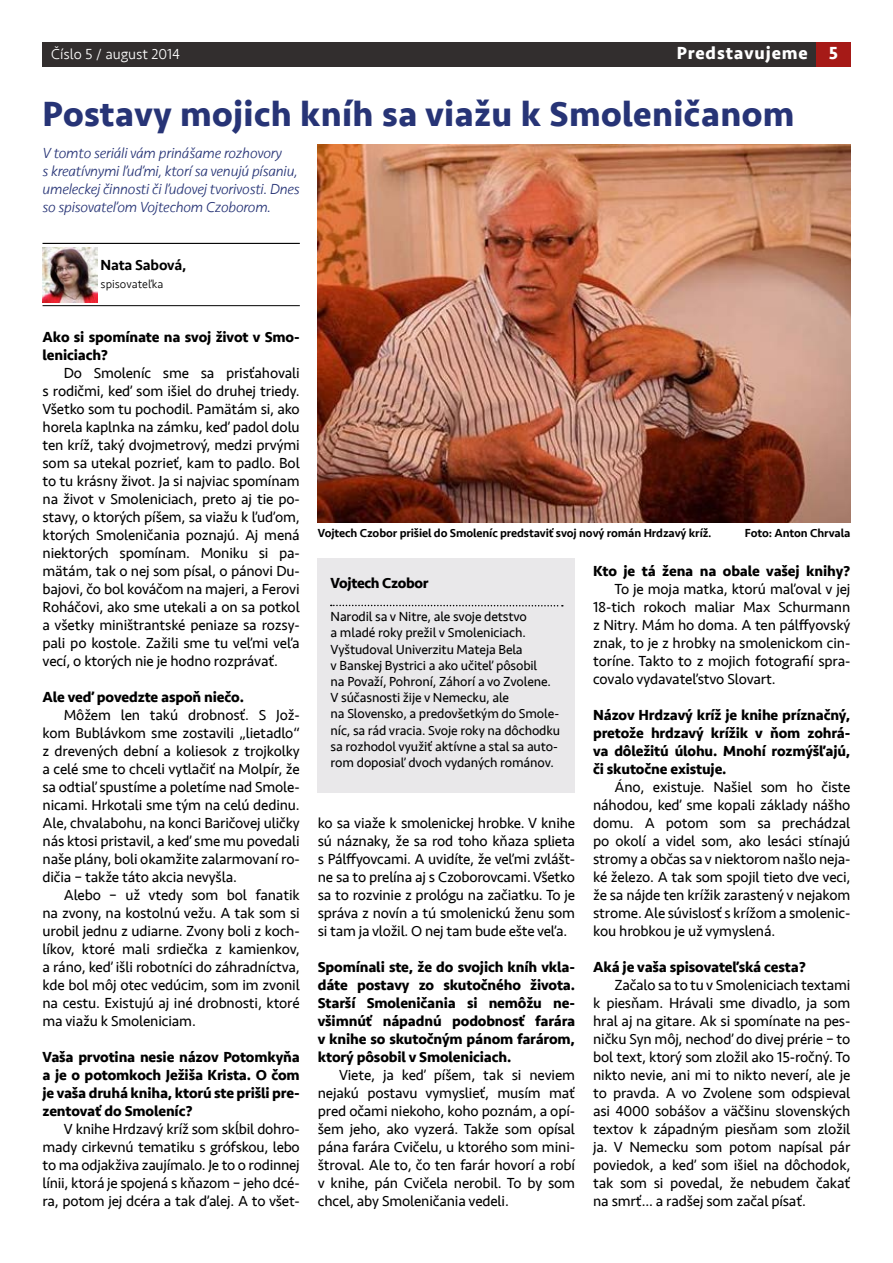
<style>
.page{position:relative;width:893px;height:1263px;background:#fff}
.page>*{position:absolute;margin:0;border:0;box-sizing:border-box;transform-origin:0 0}
.t1{font:700 36px "Seravek";letter-spacing:.01em;color:#273476}
.t2{font:700 18px "Seravek";letter-spacing:.05em;color:#fff}
.t3{font:15px/18px "Seravek";letter-spacing:-.01em;color:#000;text-align:justify}
.t4{font:700 15px/18px "Seravek";letter-spacing:-.01em;color:#000;text-align:justify}
.t5{font:italic 300 15px/18px "Seravek";letter-spacing:-.015em;color:#273476}
.t6{font:300 15px "Seravek";color:#fff}
.t7{font:500 15px "Seravek";letter-spacing:-.015em;color:#000}
.t8{font:13.5px/16.2px "Seravek";letter-spacing:-.01em;color:#000}
.t9{font:500 12px "Seravek";letter-spacing:-.01em;color:#000}
.t10{font:300 12px "Seravek";color:#000}
</style>
<div class="page">
<div style="left:43px;top:43px;width:807px;height:24px;background:#322e2e"></div>
<div style="left:816px;top:43px;width:34px;height:24px;background:#a61a17"></div>
<hr style="left:43px;top:243px;width:257px;height:1px;background:#000">
<hr style="left:43px;top:305px;width:257px;height:1px;background:#000">
<img style="left:43px;top:247px;width:55px;height:55px">
<div style="left:318px;top:558px;width:257px;height:234px;background:#e9e8ea"></div>
<svg style="left:331px;top:605px;width:232px;height:1px"></svg>
<img style="left:318px;top:144px;width:532px;height:378px">
<p class="t6" style="left:51px;top:45px;width:131px">Číslo 5 / august 2014</p>
<p class="t2" style="left:677px;top:39px;width:163px">Predstavujeme 5</p>
<h1 class="t1" style="left:43px;top:85px;width:753px">Postavy mojich kníh sa viažu k Smoleničanom</h1>
<p class="t5" style="left:43px;top:144px;width:259px">V tomto seriáli vám prinášame rozhovory<br>s kreatívnymi ľuďmi, ktorí sa venujú písaniu, umeleckej činnosti či ľudovej tvorivosti. Dnes so spisovateľom Vojtechom Czoborom.</p>
<p class="t7" style="left:101px;top:256px;width:87px">Nata Sabová,</p>
<p class="t10" style="left:101px;top:277px;width:64px">spisovateľka</p>
<p class="t4" style="left:43px;top:328px;width:259px">Ako si spomínate na svoj život v Smo&shy;leniciach?</p>
<p class="t3" style="left:43px;top:364px;width:259px;text-indent:21px">Do Smoleníc sme sa prisťahovali s rodičmi, keď som išiel do druhej triedy.<br>Všetko som tu pochodil. Pamätám si, ako horela kaplnka na zámku, keď padol dolu ten kríž, taký dvojmetrový, medzi prvými som sa utekal pozrieť, kam to padlo. Bol to tu krásny život. Ja si najviac spomínam na život v Smoleniciach, preto aj tie po&shy;stavy, o ktorých píšem, sa viažu k ľuďom, ktorých Smoleničania poznajú. Aj mená niektorých spomínam. Moniku si pa&shy;mätám, tak o nej som písal, o pánovi Du&shy;bajovi, čo bol kováčom na majeri, a Ferovi Roháčovi, ako sme utekali a on sa potkol a všetky miništrantské peniaze sa rozsy&shy;pali po kostole. Zažili sme tu veľmi veľa vecí, o ktorých nie je hodno rozprávať.</p>
<p class="t4" style="left:43px;top:688px;width:203px">Ale veď povedzte aspoň niečo.</p>
<p class="t3" style="left:43px;top:706px;width:259px;text-indent:21px">Môžem len takú drobnosť. S Jož&shy;kom Bublávkom sme zostavili „lietadlo“ z drevených dební a koliesok z trojkolky a celé sme to chceli vytlačiť na Molpír, že sa odtiaľ spustíme a poletíme nad Smole&shy;nicami. Hrkotali sme tým na celú dedinu.<br>Ale, chvalabohu, na konci Baričovej uličky nás ktosi pristavil, a keď sme mu povedali naše plány, boli okamžite zalarmovaní ro&shy;dičia – takže táto akcia nevyšla.</p>
<p class="t3" style="left:42px;top:886px;width:259px;text-indent:21px">Alebo – už vtedy som bol fanatik na zvony, na kostolnú vežu. A tak som si urobil jednu z udiarne. Zvony boli z koch&shy;líkov, ktoré mali srdiečka z kamienkov, a ráno, keď išli robotníci do záhradníctva, kde bol môj otec vedúcim, som im zvonil na cestu. Existujú aj iné drobnosti, ktoré ma viažu k Smoleniciam.</p>
<p class="t4" style="left:42px;top:1048px;width:259px">Vaša prvotina nesie názov Potomkyňa a je o potomkoch Ježiša Krista. O čom je vaša druhá kniha, ktorú ste prišli pre&shy;zentovať do Smoleníc?</p>
<p class="t3" style="left:42px;top:1120px;width:259px;text-indent:21px">V knihe Hrdzavý kríž som skĺbil dohro&shy;mady cirkevnú tematiku s grófskou, lebo to ma odjakživa zaujímalo. Je to o rodinnej línii, ktorá je spojená s kňazom – jeho dcé&shy;ra, potom jej dcéra a tak ďalej. A to všet-</p>
<p class="t9" style="left:318px;top:525px;width:395px">Vojtech Czobor prišiel do Smoleníc predstaviť svoj nový román Hrdzavý kríž.</p>
<p class="t9" style="left:745px;top:525px;width:107px">Foto: Anton Chrvala</p>
<p class="t4" style="left:331px;top:574px;width:99px">Vojtech Czobor</p>
<p class="t8" style="left:331px;top:608px;width:231px">Narodil sa v Nitre, ale svoje detstvo<br>a mladé roky prežil v Smoleniciach.<br>Vyštudoval Univerzitu Mateja Bela<br>v Banskej Bystrici a ako učiteľ pôsobil<br>na Považí, Pohroní, Záhorí a vo Zvolene.<br>V súčasnosti žije v Nemecku, ale<br>na Slovensko, a predovšetkým do Smole&shy;níc, sa rád vracia. Svoje roky na dôchodku sa rozhodol využiť aktívne a stal sa auto&shy;rom doposiaľ dvoch vydaných románov.</p>
<p class="t3" style="left:318px;top:814px;width:259px">ko sa viaže k smolenickej hrobke. V knihe sú náznaky, že sa rod toho kňaza splieta s Pálffyovcami. A uvidíte, že veľmi zvlášt&shy;ne sa to prelína aj s Czoborovcami. Všetko sa to rozvinie z prológu na začiatku. To je správa z novín a tú smolenickú ženu som si tam ja vložil. O nej tam bude ešte veľa.</p>
<p class="t4" style="left:318px;top:958px;width:259px">Spomínali ste, že do svojich kníh vkla&shy;dáte postavy zo skutočného života.<br>Starší Smoleničania si nemôžu ne&shy;všimnúť nápadnú podobnosť farára v knihe so skutočným pánom farárom, ktorý pôsobil v Smoleniciach.</p>
<p class="t3" style="left:318px;top:1066px;width:259px;text-indent:21px">Viete, ja keď píšem, tak si neviem nejakú postavu vymyslieť, musím mať pred očami niekoho, koho poznám, a opí&shy;šem jeho, ako vyzerá. Takže som opísal pána farára Cvičelu, u ktorého som mini&shy;štroval. Ale to, čo ten farár hovorí a robí v knihe, pán Cvičela nerobil. To by som chcel, aby Smoleničania vedeli.</p>
<p class="t4" style="left:593px;top:562px;width:259px">Kto je tá žena na obale vašej knihy?</p>
<p class="t3" style="left:593px;top:580px;width:259px;text-indent:21px">To je moja matka, ktorú maľoval v jej 18-tich rokoch maliar Max Schurmann z Nitry. Mám ho doma. A ten pálffyovský znak, to je z hrobky na smolenickom cin&shy;toríne. Takto to z mojich fotografií spra&shy;covalo vydavateľstvo Slovart.</p>
<p class="t4" style="left:593px;top:706px;width:259px">Názov Hrdzavý kríž je knihe príznačný, pretože hrdzavý krížik v ňom zohrá&shy;va dôležitú úlohu. Mnohí rozmýšľajú, či skutočne existuje.</p>
<p class="t3" style="left:593px;top:778px;width:259px;text-indent:21px">Áno, existuje. Našiel som ho čiste náhodou, keď sme kopali základy nášho domu. A potom som sa prechádzal po okolí a videl som, ako lesáci stínajú stromy a občas sa v niektorom našlo neja&shy;ké železo. A tak som spojil tieto dve veci, že sa nájde ten krížik zarastený v nejakom strome. Ale súvislosť s krížom a smolenic&shy;kou hrobkou je už vymyslená.</p>
<p class="t4" style="left:593px;top:958px;width:214px">Aká je vaša spisovateľská cesta?</p>
<p class="t3" style="left:593px;top:976px;width:259px;text-indent:21px">Začalo sa to tu v Smoleniciach textami k piesňam. Hrávali sme divadlo, ja som hral aj na gitare. Ak si spomínate na pes&shy;ničku Syn môj, nechoď do divej prérie – to bol text, ktorý som zložil ako 15-ročný. To nikto nevie, ani mi to nikto neverí, ale je to pravda. A vo Zvolene som odspieval asi 4000 sobášov a väčšinu slovenských textov k západným piesňam som zložil ja. V Nemecku som potom napísal pár poviedok, a keď som išiel na dôchodok, tak som si povedal, že nebudem čakať na smrť... a radšej som začal písať.</p>
</div>
